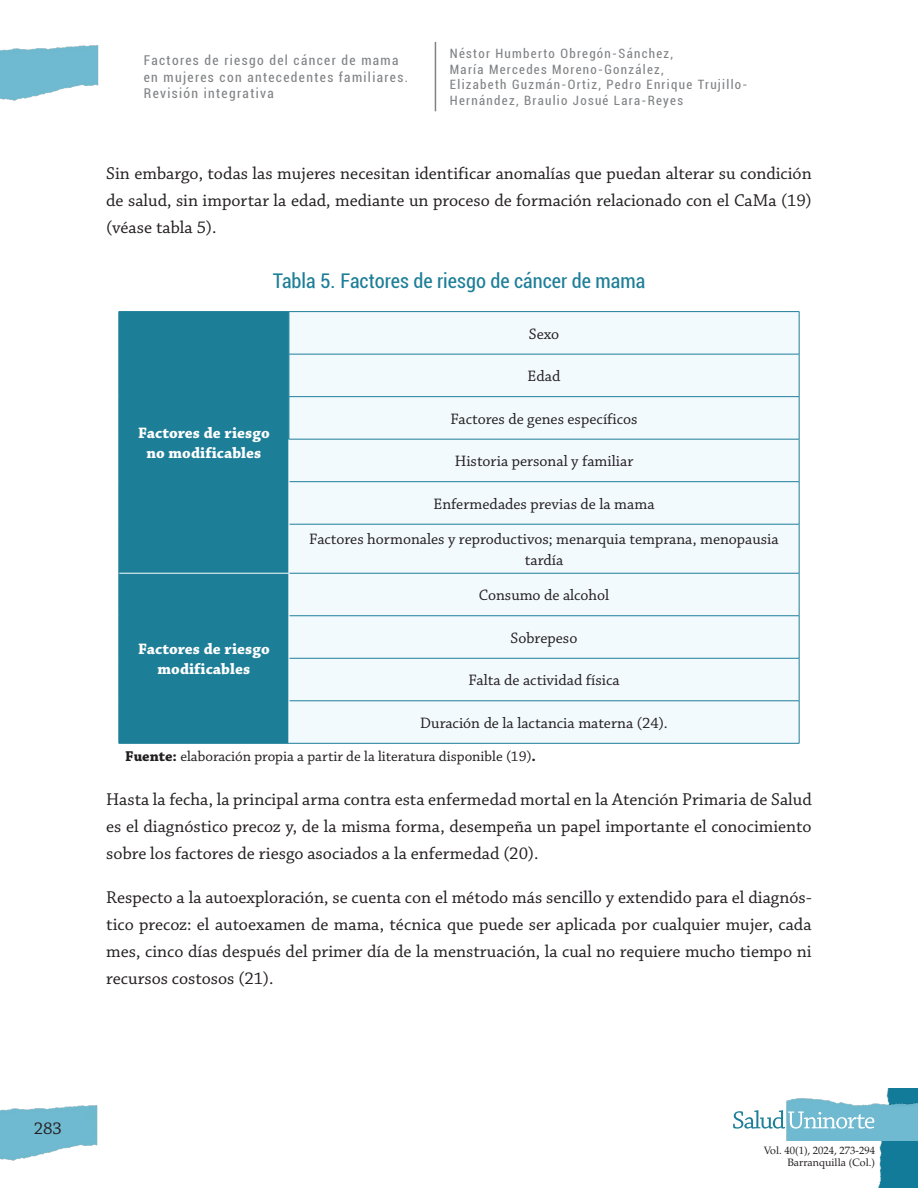
<style>
.page{position:relative;width:918px;height:1188px;background:#fff}
.page>*{position:absolute;margin:0;border:0;box-sizing:border-box;transform-origin:0 0}
.Titulo_Tabla{font:condensed 20.25px "Roboto";color:#1d7e98}
.Parrafo{font:18px/27px "Chaparral Pro";color:#231f20;text-align:justify}
.Dato_centrado{font:15.9px/20.2px "Chaparral Pro";color:#231f20;text-align:center}
.Campo{font:700 15.9px/20.2px "Chaparral Pro";letter-spacing:.005em;color:#fff;text-align:center}
.Fuente_Tabla{font:15px "Chaparral Pro";color:#231f20}
.t1{font:condensed 13.5px/16.5px "Roboto";letter-spacing:.1em;color:#808285}
.t2{font:condensed 12.9px/15.9px "Roboto";letter-spacing:.1em;color:#808285}
.t3{font:10.65px/12.8px "Palatino LT Std";color:#231f20;text-align:right}
.s1{font-weight:700}
</style>
<div class="page">
<img style="left:0;top:1105px;width:98px;height:56px">
<img style="left:0;top:45px;width:99px;height:56px">
<img style="left:878px;top:1088px;width:40px;height:100px">
<img style="left:787px;top:1097px;width:131px;height:44px">
<svg style="left:733px;top:1110px;width:141px;height:19px"></svg>
<hr style="left:435px;top:42px;width:1px;height:69px;background:#808285">
<div style="left:120px;top:312px;width:169px;height:431px;background:#1d7e98"></div>
<div style="left:290px;top:312px;width:509px;height:431px;background:#f3fafe"></div>
<hr style="left:289px;top:481px;width:510px;height:1px;background:#1d7e98">
<hr style="left:289px;top:524px;width:510px;height:1px;background:#1d7e98">
<hr style="left:289px;top:573px;width:510px;height:1px;background:#1d7e98">
<hr style="left:289px;top:615px;width:510px;height:1px;background:#1d7e98">
<hr style="left:289px;top:658px;width:510px;height:1px;background:#1d7e98">
<hr style="left:289px;top:701px;width:510px;height:1px;background:#1d7e98">
<hr style="left:119px;top:573px;width:170px;height:1px;background:#fff">
<hr style="left:799px;top:439px;width:1px;height:42px;background:#1d7e98">
<hr style="left:799px;top:482px;width:1px;height:42px;background:#1d7e98">
<hr style="left:799px;top:524px;width:1px;height:49px;background:#1d7e98">
<hr style="left:799px;top:573px;width:1px;height:43px;background:#1d7e98">
<hr style="left:799px;top:616px;width:1px;height:42px;background:#1d7e98">
<hr style="left:799px;top:658px;width:1px;height:43px;background:#1d7e98">
<hr style="left:799px;top:701px;width:1px;height:42px;background:#1d7e98">
<hr style="left:119px;top:311px;width:170px;height:1px;background:#1d7e98">
<hr style="left:119px;top:312px;width:1px;height:42px;background:#1d7e98">
<hr style="left:119px;top:354px;width:1px;height:43px;background:#1d7e98">
<hr style="left:119px;top:397px;width:1px;height:42px;background:#1d7e98">
<hr style="left:119px;top:439px;width:1px;height:43px;background:#1d7e98">
<hr style="left:119px;top:482px;width:1px;height:42px;background:#1d7e98">
<hr style="left:119px;top:524px;width:1px;height:49px;background:#1d7e98">
<hr style="left:119px;top:573px;width:1px;height:43px;background:#1d7e98">
<hr style="left:119px;top:616px;width:1px;height:42px;background:#1d7e98">
<hr style="left:119px;top:658px;width:1px;height:43px;background:#1d7e98">
<hr style="left:119px;top:701px;width:1px;height:42px;background:#1d7e98">
<hr style="left:289px;top:439px;width:1px;height:43px;background:#fff">
<hr style="left:289px;top:524px;width:1px;height:49px;background:#fff">
<hr style="left:289px;top:574px;width:1px;height:42px;background:#fff">
<hr style="left:289px;top:658px;width:1px;height:43px;background:#fff">
<hr style="left:289px;top:701px;width:1px;height:42px;background:#fff">
<hr style="left:119px;top:743px;width:170px;height:1px;background:#1d7e98">
<hr style="left:289px;top:743px;width:510px;height:1px;background:#1d7e98">
<hr style="left:289px;top:354px;width:510px;height:1px;background:#1d7e98">
<hr style="left:289px;top:397px;width:1px;height:42px;background:#1d7e98">
<hr style="left:799px;top:397px;width:1px;height:42px;background:#1d7e98">
<hr style="left:289px;top:439px;width:510px;height:1px;background:#1d7e98">
<hr style="left:289px;top:311px;width:510px;height:1px;background:#1d7e98">
<hr style="left:289px;top:312px;width:1px;height:42px;background:#1d7e98">
<hr style="left:799px;top:312px;width:1px;height:42px;background:#1d7e98">
<hr style="left:289px;top:354px;width:1px;height:42px;background:#1d7e98">
<hr style="left:799px;top:354px;width:1px;height:42px;background:#1d7e98">
<hr style="left:289px;top:396px;width:510px;height:1px;background:#1d7e98">
<p class="t1" style="left:144px;top:52px;width:266px">Factores de riesgo del cáncer de mama en mujeres con antecedentes familiares.<br>Revisión integrativa</p>
<p class="t2" style="left:450px;top:45px;width:299px">Néstor Humberto Obregón-Sánchez,<br>María Mercedes Moreno-González,<br>Elizabeth Guzmán-Ortiz, Pedro Enrique Trujillo-Hernández, Braulio Josué Lara-Reyes</p>
<p class="Parrafo" style="left:106px;top:161px;width:707px">Sin embargo, todas las mujeres necesitan identificar anomalías que puedan alterar su condición de salud, sin importar la edad, mediante un proceso de formación relacionado con el CaMa (19) (véase tabla 5).</p>
<p class="Titulo_Tabla" style="left:273px;top:267px;width:374px">Tabla 5. Factores de riesgo de cáncer de mama</p>
<p class="Campo" style="left:138px;top:423px;width:133px">Factores de riesgo no modificables</p>
<p class="Dato_centrado" style="left:529px;top:324px;width:32px">Sexo</p>
<p class="Dato_centrado" style="left:528px;top:367px;width:34px">Edad</p>
<p class="Dato_centrado" style="left:450px;top:409px;width:189px">Factores de genes específicos</p>
<p class="Dato_centrado" style="left:455px;top:452px;width:180px">Historia personal y familiar</p>
<p class="Dato_centrado" style="left:434px;top:494px;width:223px">Enfermedades previas de la mama</p>
<p class="Dato_centrado" style="left:309px;top:530px;width:471px">Factores hormonales y reproductivos; menarquia temprana, menopausia tardía</p>
<p class="Dato_centrado" style="left:479px;top:586px;width:132px">Consumo de alcohol</p>
<p class="Dato_centrado" style="left:511px;top:628px;width:68px">Sobrepeso</p>
<p class="Dato_centrado" style="left:468px;top:671px;width:153px">Falta de actividad física</p>
<p class="Dato_centrado" style="left:420px;top:713px;width:249px">Duración de la lactancia materna (24).</p>
<p class="Fuente_Tabla" style="left:125px;top:748px;width:412px"><span class="s1">Fuente:</span> elaboración propia a partir de la literatura disponible (19)<span class="s1">.</span></p>
<p class="Parrafo" style="left:106px;top:787px;width:707px">Hasta la fecha, la principal arma contra esta enfermedad mortal en la Atención Primaria de Salud es el diagnóstico precoz y, de la misma forma, desempeña un papel importante el conocimiento sobre los factores de riesgo asociados a la enfermedad (20).</p>
<p class="Parrafo" style="left:106px;top:885px;width:707px">Respecto a la autoexploración, se cuenta con el método más sencillo y extendido para el diagnós&shy;tico precoz: el autoexamen de mama, técnica que puede ser aplicada por cualquier mujer, cada mes, cinco días después del primer día de la menstruación, la cual no requiere mucho tiempo ni recursos costosos (21).</p>
<p class="Campo" style="left:138px;top:639px;width:133px">Factores de riesgo modificables</p>
<p class="Parrafo" style="left:34px;top:1115px;width:30px">283</p>
<p class="t3" style="left:764px;top:1144px;width:113px">Vol. 40(1), 2024, 273-294<br>Barranquilla (Col.)</p>
</div>
